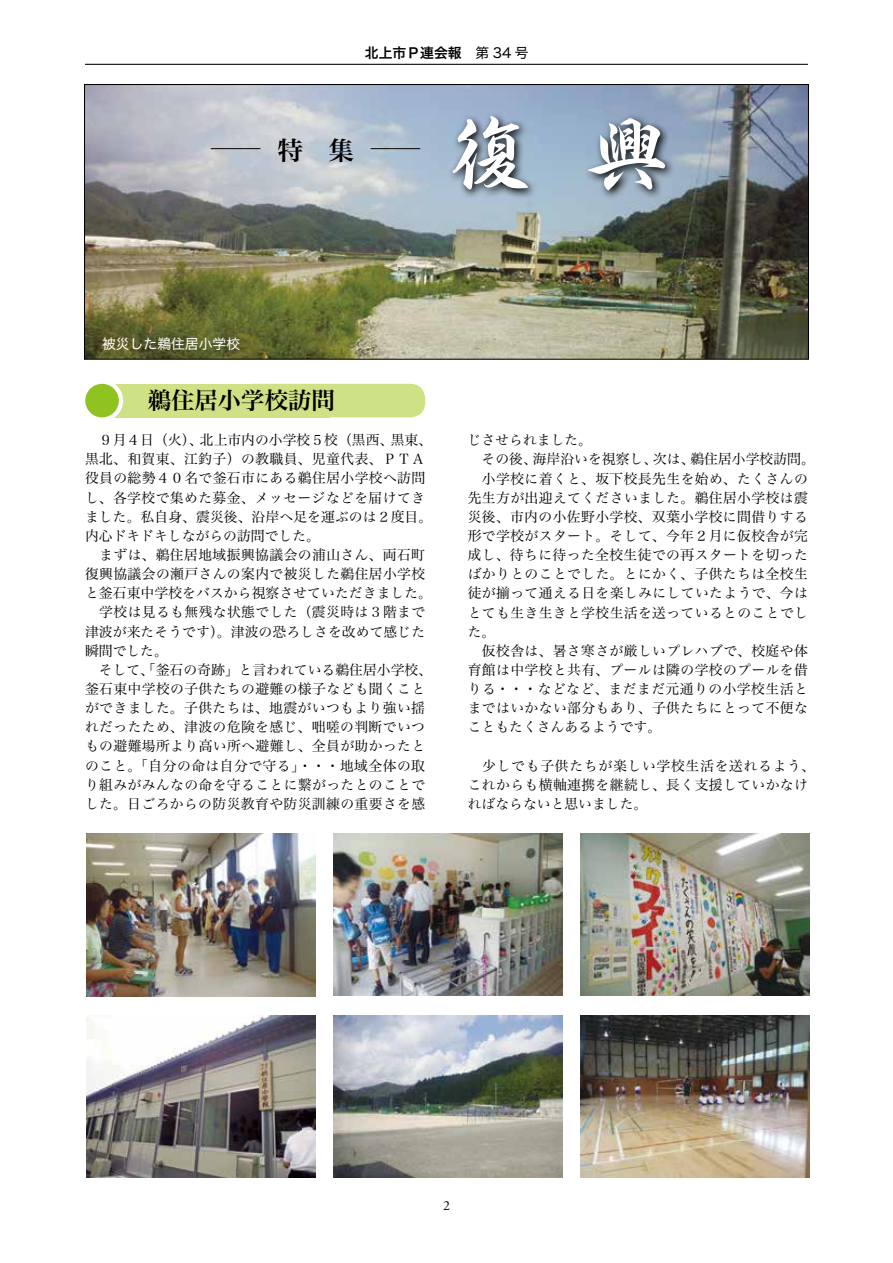
<style>
.page{position:relative;width:893px;height:1263px;background:#fff}
.page>*{position:absolute;margin:0;border:0;box-sizing:border-box;transform-origin:0 0}
.t1{font:82.95px "Hira Gyo Std N W8";color:#fff}
.t2{font:25.5px "Hira Min Std N W6";color:#000}
.t3{font:23.4px "Hira Min Std N W6";color:#000}
.t4{font:13.8px/19.2px "Hira Min Std N W3";letter-spacing:.03em;color:#000}
.t5{font:13.8px "Hira Kaku Std N W6";color:#000}
.t6{font:13.8px "Hira Kaku Std N W4";color:#fff}
.t7{font:13.8px "Adobe Garamond Pro";color:#000}
.s1{font-family:"Hira Kaku Std N W4"}
</style>
<div class="page">
<hr style="left:85px;top:64px;width:723px;height:1px;background:#000">
<img style="left:84px;top:84px;width:725px;height:276px">
<svg style="left:448px;top:111px;width:228px;height:89px;background:#7b8ea0"></svg>
<hr style="left:211px;top:148px;width:49px;height:1px;background:#000">
<hr style="left:371px;top:148px;width:49px;height:1px;background:#000">
<div style="left:102px;top:384px;width:228px;height:33px;background:#cfe185"></div>
<div style="left:237px;top:384px;width:188px;height:33px;background:#cfe185;border-radius:15px"></div>
<div style="left:83px;top:382px;width:38px;height:37px;background:#8fc31f;border-radius:50%"></div>
<div style="left:81px;top:380px;width:42px;height:42px;border:4px solid #fff;border-radius:50%"></div>
<img style="left:86px;top:1015px;width:230px;height:163px">
<img style="left:333px;top:833px;width:229px;height:163px">
<img style="left:580px;top:833px;width:229px;height:163px">
<img style="left:86px;top:834px;width:230px;height:162px">
<img style="left:333px;top:1015px;width:229px;height:163px">
<img style="left:580px;top:1015px;width:229px;height:163px">
<p class="t5" style="left:365px;top:42px;width:165px">北上市Ｐ連会報　<span class="s1">第 34 号</span></p>
<h2 class="t2" style="left:277px;top:132px;width:78px">特　集</h2>
<h1 class="t1" style="left:448px;top:88px;width:223px">復 興</h1>
<p class="t6" style="left:102px;top:333px;width:140px">被災した鵜住居小学校</p>
<h3 class="t3" style="left:148px;top:384px;width:189px">鵜住居小学校訪問</h3>
<p class="t4" style="left:85px;top:430px;width:349px">　９月４日（火）、北上市内の小学校５校（黒西、黒東、黒北、和賀東、江釣子）の教職員、児童代表、ＰＴＡ役員の総勢４０名で釜石市にある鵜住居小学校へ訪問し、各学校で集めた募金、メッセージなどを届けてきました。私自身、震災後、沿岸へ足を運ぶのは２度目。内心ドキドキしながらの訪問でした。<br>　まずは、鵜住居地域振興協議会の浦山さん、両石町復興協議会の瀬戸さんの案内で被災した鵜住居小学校と釜石東中学校をバスから視察させていただきました。　学校は見るも無残な状態でした（震災時は３階まで津波が来たそうです）。津波の恐ろしさを改めて感じた瞬間でした。<br>　そして、「釜石の奇跡」と言われている鵜住居小学校、釜石東中学校の子供たちの避難の様子なども聞くことができました。子供たちは、地震がいつもより強い揺れだったため、津波の危険を感じ、咄嗟の判断でいつもの避難場所より高い所へ避難し、全員が助かったとのこと。「自分の命は自分で守る」・・・地域全体の取り組みがみんなの命を守ることに繋がったとのことでした。日ごろからの防災教育や防災訓練の重要さを感</p>
<p class="t4" style="left:468px;top:430px;width:349px">じさせられました。<br>　その後、海岸沿いを視察し、次は、鵜住居小学校訪問。　小学校に着くと、坂下校長先生を始め、たくさんの先生方が出迎えてくださいました。鵜住居小学校は震災後、市内の小佐野小学校、双葉小学校に間借りする形で学校がスタート。そして、今年２月に仮校舎が完成し、待ちに待った全校生徒での再スタートを切ったばかりとのことでした。とにかく、子供たちは全校生徒が揃って通える日を楽しみにしていたようで、今はとても生き生きと学校生活を送っているとのことでした。<br>　仮校舎は、暑さ寒さが厳しいプレハブで、校庭や体育館は中学校と共有、プールは隣の学校のプールを借りる・・・などなど、まだまだ元通りの小学校生活とまではいかない部分もあり、子供たちにとって不便なこともたくさんあるようです。</p>
<p class="t4" style="left:468px;top:755px;width:349px">　少しでも子供たちが楽しい学校生活を送れるよう、これからも横軸連携を継続し、長く支援していかなければならないと思いました。</p>
<p class="t7" style="left:443px;top:1198px;width:8px">2</p>
</div>
